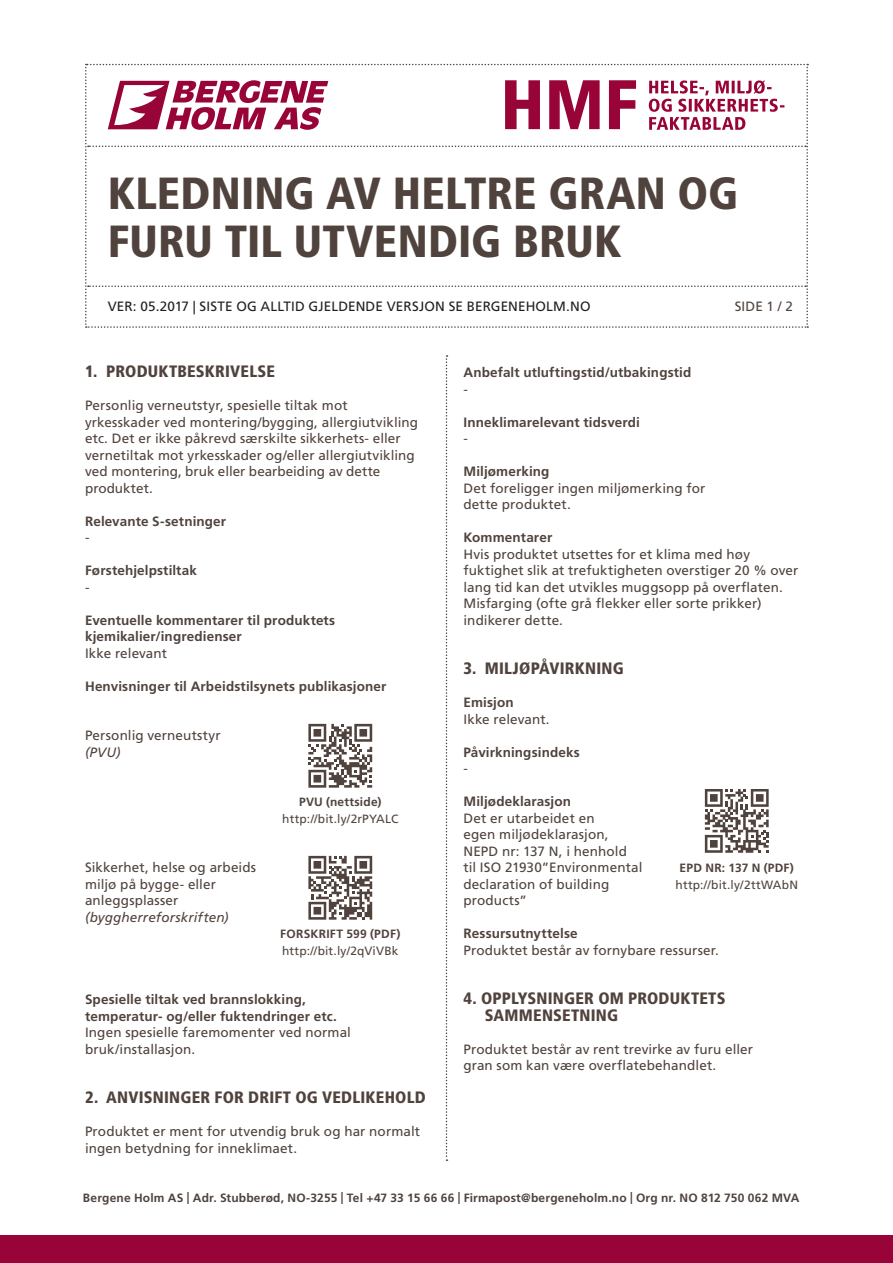
<style>
.page{position:relative;width:893px;height:1263px;background:#fff}
.page>*{position:absolute;margin:0;border:0;box-sizing:border-box;transform-origin:0 0}
.Heading_1{font:900 condensed 45px/48px "Frutiger LT Std";letter-spacing:.005em;color:#50433d}
.Body{font:900 condensed 16.5px "Frutiger LT Std";letter-spacing:.01em;color:#50433d}
.Body-2{font:13.5px/16.5px "Frutiger LT Std";letter-spacing:.005em;color:#50433d}
.Body-3{font:700 13.5px "Frutiger LT Std";letter-spacing:.01em;color:#50433d}
.Body-4{font:13.5px "Frutiger LT Std";letter-spacing:.01em;color:#231f20}
.Body-5{font:italic 13.5px "Frutiger LT Std";letter-spacing:.01em;color:#50433d}
.Body-6{font:700 12px "Frutiger LT Std";letter-spacing:.015em;color:#50433d}
.Body-7{font:12px "Frutiger LT Std";letter-spacing:.015em;color:#50433d}
</style>
<div class="page">
<div style="left:0;top:1235px;width:893px;height:28px;background:#990438"></div>
<svg style="left:446px;top:355px;width:1px;height:806px"></svg>
<svg style="left:85px;top:64px;width:723px;height:264px"></svg>
<svg style="left:705px;top:789px;width:64px;height:64px"></svg>
<svg style="left:308px;top:724px;width:64px;height:64px"></svg>
<svg style="left:308px;top:856px;width:64px;height:64px"></svg>
<p class="Heading_1" style="left:108px;top:169px;width:632px">KLEDNING AV HELTRE GRAN OG<br>FURU TIL UTVENDIG BRUK</p>
<p class="Body-4" style="left:108px;top:299px;width:484px">VER: 05.2017 | SISTE OG ALLTID GJELDENDE VERSJON SE BERGENEHOLM.NO</p>
<p class="Body-2" style="left:735px;top:298px;width:60px">SIDE 1 / 2</p>
<p class="Body" style="left:85px;top:362px;width:191px">1. PRODUKTBESKRIVELSE</p>
<p class="Body-2" style="left:85px;top:397px;width:264px">Personlig verneutstyr, spesielle tiltak mot</p>
<p class="Body-2" style="left:85px;top:414px;width:335px">yrkesskader ved montering/bygging, allergiutvikling etc. Det er ikke påkrevd særskilte sikkerhets- eller</p>
<p class="Body-2" style="left:85px;top:447px;width:331px">vernetiltak mot yrkesskader og/eller allergiutvikling ved montering, bruk eller bearbeiding av dette</p>
<p class="Body-2" style="left:85px;top:480px;width:69px">produktet.</p>
<p class="Body-3" style="left:85px;top:513px;width:143px">Relevante S-setninger</p>
<p class="Body-2" style="left:85px;top:529px;width:6px">-</p>
<p class="Body-3" style="left:85px;top:563px;width:113px">Førstehjelpstiltak</p>
<p class="Body-2" style="left:85px;top:579px;width:6px">-</p>
<p class="Body-3" style="left:85px;top:612px;width:252px">Eventuelle kommentarer til produktets</p>
<p class="Body-3" style="left:85px;top:629px;width:158px">kjemikalier/ingredienser</p>
<p class="Body-2" style="left:85px;top:645px;width:84px">Ikke relevant</p>
<p class="Body-3" style="left:85px;top:678px;width:303px">Henvisninger til Arbeidstilsynets publikasjoner</p>
<p class="Body-2" style="left:85px;top:727px;width:137px">Personlig verneutstyr</p>
<p class="Body-5" style="left:85px;top:744px;width:37px">(PVU)</p>
<p class="Body-2" style="left:85px;top:859px;width:173px">Sikkerhet, helse og arbeids</p>
<p class="Body-2" style="left:85px;top:876px;width:133px">miljø på bygge- eller</p>
<p class="Body-2" style="left:85px;top:892px;width:95px">anleggsplasser</p>
<p class="Body-5" style="left:85px;top:909px;width:145px">(byggherreforskriften)</p>
<p class="Body-6" style="left:299px;top:795px;width:84px">PVU (nettside)</p>
<p class="Body-7" style="left:282px;top:812px;width:118px">http://bit.ly/2rPYALC</p>
<p class="Body-6" style="left:280px;top:927px;width:122px">FORSKRIFT 599 (PDF)</p>
<p class="Body-7" style="left:282px;top:944px;width:118px">http://bit.ly/2qViVBk</p>
<p class="Body-3" style="left:85px;top:992px;width:222px">Spesielle tiltak ved brannslokking,</p>
<p class="Body-3" style="left:85px;top:1008px;width:253px">temperatur- og/eller fuktendringer etc.</p>
<p class="Body-2" style="left:85px;top:1024px;width:267px">Ingen spesielle faremomenter ved normal</p>
<p class="Body-2" style="left:85px;top:1041px;width:112px">bruk/installasjon.</p>
<p class="Body" style="left:85px;top:1088px;width:342px">2. ANVISNINGER FOR DRIFT OG VEDLIKEHOLD</p>
<p class="Body-2" style="left:85px;top:1123px;width:337px">Produktet er ment for utvendig bruk og har normalt ingen betydning for inneklimaet.</p>
<p class="Body-3" style="left:463px;top:365px;width:229px">Anbefalt utluftingstid/utbakingstid</p>
<p class="Body-2" style="left:463px;top:381px;width:6px">-</p>
<p class="Body-3" style="left:463px;top:414px;width:178px">Inneklimarelevant tidsverdi</p>
<p class="Body-2" style="left:463px;top:430px;width:6px">-</p>
<p class="Body-3" style="left:463px;top:464px;width:88px">Miljømerking</p>
<p class="Body-2" style="left:463px;top:480px;width:243px">Det foreligger ingen miljømerking for</p>
<p class="Body-2" style="left:463px;top:496px;width:109px">dette produktet.</p>
<p class="Body-3" style="left:463px;top:530px;width:90px">Kommentarer</p>
<p class="Body-2" style="left:463px;top:546px;width:336px">Hvis produktet utsettes for et klima med høy fuktighet slik at trefuktigheten overstiger 20 % over lang tid kan det utvikles muggsopp på overflaten.<br>Misfarging (ofte grå flekker eller sorte prikker) indikerer dette.</p>
<p class="Body" style="left:463px;top:659px;width:162px">3. MILJØPÅVIRKNING</p>
<p class="Body-3" style="left:463px;top:695px;width:52px">Emisjon</p>
<p class="Body-2" style="left:463px;top:711px;width:88px">Ikke relevant.</p>
<p class="Body-3" style="left:463px;top:744px;width:118px">Påvirkningsindeks</p>
<p class="Body-2" style="left:463px;top:760px;width:6px">-</p>
<p class="Body-3" style="left:463px;top:794px;width:109px">Miljødeklarasjon</p>
<p class="Body-2" style="left:463px;top:810px;width:133px">Det er utarbeidet en</p>
<p class="Body-2" style="left:463px;top:826px;width:147px">egen miljødeklarasjon,</p>
<p class="Body-2" style="left:463px;top:843px;width:165px">NEPD nr: 137 N, i henhold</p>
<p class="Body-2" style="left:463px;top:859px;width:180px">til ISO 21930”Environmental</p>
<p class="Body-2" style="left:463px;top:876px;width:147px">declaration of building</p>
<p class="Body-2" style="left:463px;top:892px;width:65px">products”</p>
<p class="Body-3" style="left:463px;top:926px;width:116px">Ressursutnyttelse</p>
<p class="Body-2" style="left:463px;top:942px;width:257px">Produktet består av fornybare ressurser.</p>
<p class="Body" style="left:463px;top:989px;width:264px">4. OPPLYSNINGER OM PRODUKTETS</p>
<p class="Body" style="left:485px;top:1005px;width:135px">SAMMENSETNING</p>
<p class="Body-2" style="left:463px;top:1041px;width:291px">Produktet består av rent trevirke av furu eller</p>
<p class="Body-2" style="left:463px;top:1057px;width:254px">gran som kan være overflatebehandlet.</p>
<p class="Body-6" style="left:680px;top:861px;width:116px">EPD NR: 137 N (PDF)</p>
<p class="Body-7" style="left:675px;top:878px;width:124px">http://bit.ly/2ttWAbN</p>
<p class="Body-6" style="left:83px;top:1191px;width:718px">Bergene Holm AS | Adr. Stubberød, NO-3255 | Tel +47 33 15 66 66 | Firmapost@bergeneholm.no | Org nr. NO 812 750 062 MVA</p>
</div>
